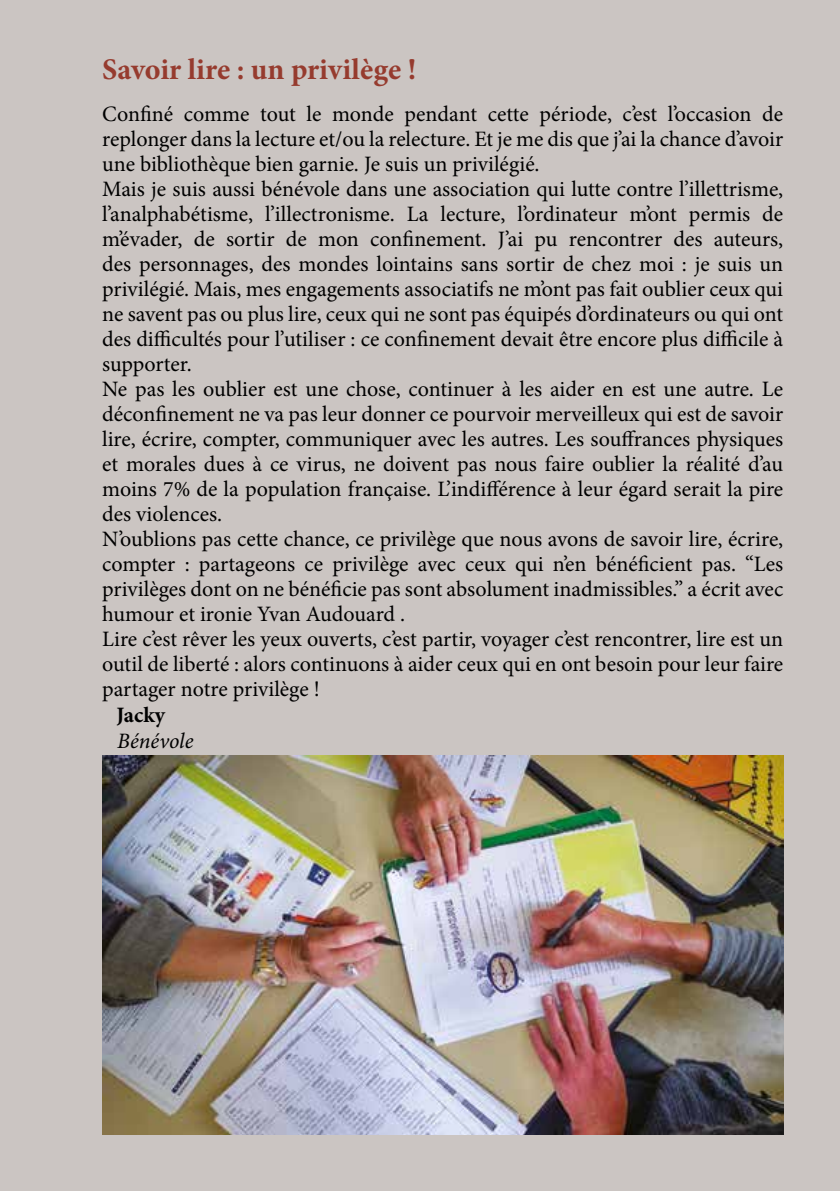
<style>
.page{position:relative;width:840px;height:1191px;background:#fff}
.page>*{position:absolute;margin:0;border:0;box-sizing:border-box;transform-origin:0 0}
.t1{font:700 30px "Minion Pro";color:#963b2e}
.t2{font:22px/25px "Minion Pro";color:#000}
.t3{font:italic 22px "Minion Pro";letter-spacing:-.005em;color:#000}
.t4{font:700 22px "Minion Pro";color:#000}
</style>
<div class="page">
<div style="left:0;top:0;width:839px;height:1191px;background:#cbc5c2"></div>
<img style="left:102px;top:755px;width:680px;height:379px">
<h1 class="t1" style="left:102px;top:48px;width:315px">Savoir lire : un privilège !</h1>
<p class="t2" style="left:102px;top:101px;width:682px">Confiné comme tout le monde pendant cette période, c’est l’occasion de replonger dans la lecture et/ou la relecture. Et je me dis que j’ai la chance d’avoir une bibliothèque bien garnie. Je suis un privilégié.<br>Mais je suis aussi bénévole dans une association qui lutte contre l’illettrisme, l’analphabétisme, l’illectronisme. La lecture, l’ordinateur m’ont permis de m’évader, de sortir de mon confinement. J’ai pu rencontrer des auteurs, des personnages, des mondes lointains sans sortir de chez moi : je suis un privilégié. Mais, mes engagements associatifs ne m’ont pas fait oublier ceux qui ne savent pas ou plus lire, ceux qui ne sont pas équipés d’ordinateurs ou qui ont des difficultés pour l’utiliser : ce confinement devait être encore plus difficile à supporter.<br>Ne pas les oublier est une chose, continuer à les aider en est une autre. Le déconfinement ne va pas leur donner ce pourvoir merveilleux qui est de savoir lire, écrire, compter, communiquer avec les autres. Les souffrances physiques et morales dues à ce virus, ne doivent pas nous faire oublier la réalité d’au moins 7% de la population française. L’indifférence à leur égard serait la pire des violences.<br>N’oublions pas cette chance, ce privilège que nous avons de savoir lire, écrire, compter : partageons ce privilège avec ceux qui n’en bénéficient pas. “Les privilèges dont on ne bénéficie pas sont absolument inadmissibles.” a écrit avec humour et ironie Yvan Audouard .<br>Lire c’est rêver les yeux ouverts, c’est partir, voyager c’est rencontrer, lire est un outil de liberté : alors continuons à aider ceux qui en ont besoin pour leur faire partager notre privilège !</p>
<p class="t4" style="left:116px;top:699px;width:50px">Jacky</p>
<p class="t3" style="left:117px;top:726px;width:78px">Bénévole</p>
</div>
